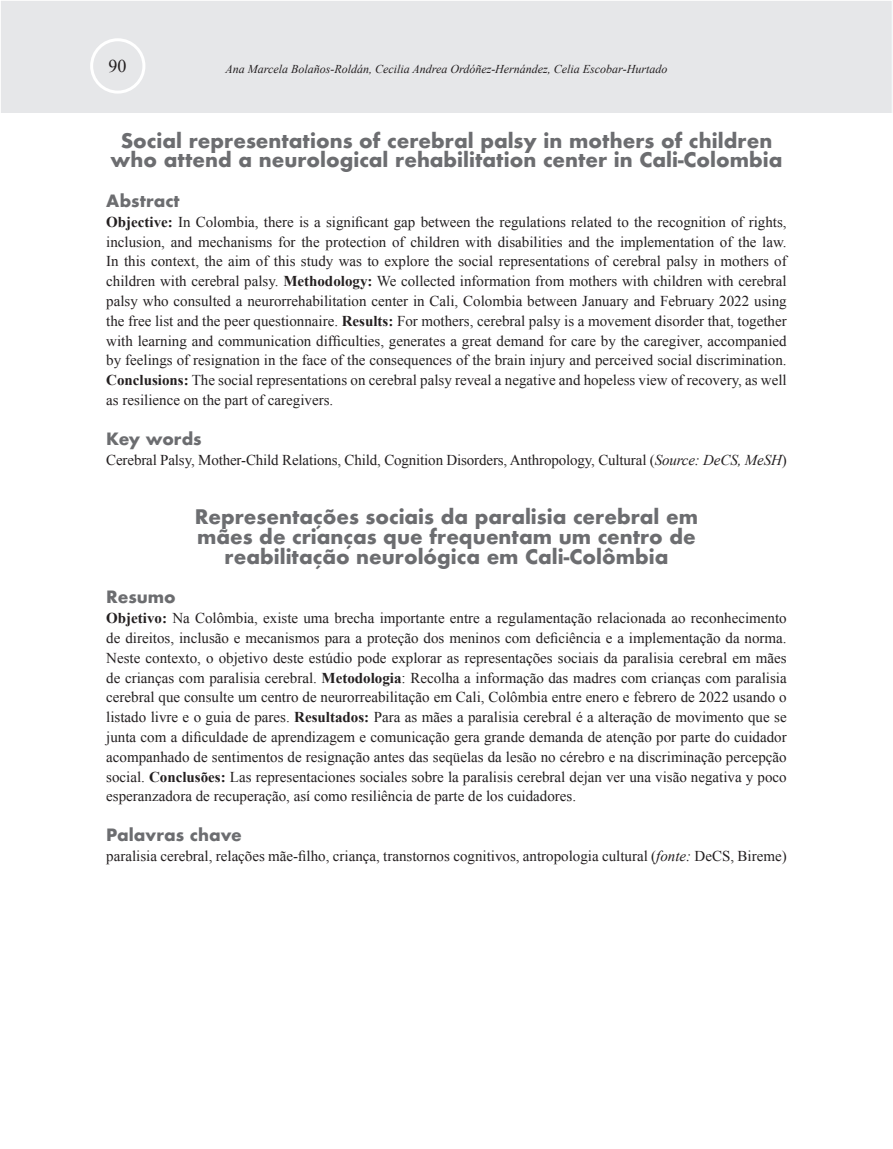
<style>
.page{position:relative;width:893px;height:1149px;background:#fff}
.page>*{position:absolute;margin:0;border:0;box-sizing:border-box;transform-origin:0 0}
.TITULO_DENTO_DEL_ART{font:700 19.5px/19.8px "Futura";color:#6c6d70;text-align:center}
.t1{font:18px "Times New Roman";color:#231f20}
.Subtítulos{font:700 16.5px "Futura";color:#6c6d70}
.Resumenes_HPS{font:15px/19.8px "Times New Roman";color:#231f20;text-align:justify}
.t2{font:italic 12px "Times New Roman";color:#231f20}
.s1{font-weight:700}
.s2{font-style:italic}
</style>
<div class="page">
<div style="left:0;top:0;width:893px;height:113px;background:#e6e7e9"></div>
<div style="left:90px;top:38px;width:55px;height:56px;border:3px solid #fff;border-radius:50%"></div>
<p class="t1" style="left:109px;top:54px;width:19px">90</p>
<p class="t2" style="left:226px;top:61px;width:443px">Ana Marcela Bolaños-Roldán, Cecilia Andrea Ordóñez-Hernández, Celia Escobar-Hurtado</p>
<p class="TITULO_DENTO_DEL_ART" style="left:110px;top:130px;width:673px">Social representations of cerebral palsy in mothers of children who attend a neurological rehabilitation center in Cali-Colombia</p>
<p class="Subtítulos" style="left:106px;top:189px;width:75px">Abstract</p>
<p class="Resumenes_HPS" style="left:106px;top:211px;width:682px"><span class="s1">Objective:</span> In Colombia, there is a significant gap between the regulations related to the recognition of rights, inclusion, and mechanisms for the protection of children with disabilities and the implementation of the law.<br>In this context, the aim of this study was to explore the social representations of cerebral palsy in mothers of children with cerebral palsy. <span class="s1">Methodology:</span> We collected information from mothers with children with cerebral palsy who consulted a neurorrehabilitation center in Cali, Colombia between January and February 2022 using the free list and the peer questionnaire. <span class="s1">Results:</span> For mothers, cerebral palsy is a movement disorder that, together with learning and communication difficulties, generates a great demand for care by the caregiver, accompanied by feelings of resignation in the face of the consequences of the brain injury and perceived social discrimination.<br><span class="s1">Conclusions:</span> The social representations on cerebral palsy reveal a negative and hopeless view of recovery, as well as resilience on the part of caregivers.</p>
<p class="Subtítulos" style="left:106px;top:426px;width:97px">Key words</p>
<p class="Resumenes_HPS" style="left:106px;top:449px;width:682px">Cerebral Palsy, Mother-Child Relations, Child, Cognition Disorders, Anthropology, Cultural (<span class="s2">Source: DeCS, MeSH</span>)</p>
<p class="TITULO_DENTO_DEL_ART" style="left:195px;top:506px;width:505px">Representações sociais da paralisia cerebral em mães de crianças que frequentam um centro de reabilitação neurológica em Cali-Colômbia</p>
<p class="Subtítulos" style="left:106px;top:585px;width:71px">Resumo</p>
<p class="Resumenes_HPS" style="left:106px;top:607px;width:682px"><span class="s1">Objetivo:</span> Na Colômbia, existe uma brecha importante entre a regulamentação relacionada ao reconhecimento de direitos, inclusão e mecanismos para a proteção dos meninos com deficiência e a implementação da norma.<br>Neste contexto, o objetivo deste estúdio pode explorar as representações sociais da paralisia cerebral em mães de crianças com paralisia cerebral. <span class="s1">Metodologia</span>: Recolha a informação das madres com crianças com paralisia cerebral que consulte um centro de neurorreabilitação em Cali, Colômbia entre enero e febrero de 2022 usando o listado livre e o guia de pares. <span class="s1">Resultados:</span> Para as mães a paralisia cerebral é a alteração de movimento que se junta com a dificuldade de aprendizagem e comunicação gera grande demanda de atenção por parte do cuidador acompanhado de sentimentos de resignação antes das seqüelas da lesão no cérebro e na discriminação percepção social. <span class="s1">Conclusões:</span> Las representaciones sociales sobre la paralisis cerebral dejan ver una visão negativa y poco esperanzadora de recuperação, así como resiliência de parte de los cuidadores.</p>
<p class="Subtítulos" style="left:106px;top:822px;width:137px">Palavras chave</p>
<p class="Resumenes_HPS" style="left:106px;top:845px;width:682px">paralisia cerebral, relações mãe-filho, criança, transtornos cognitivos, antropologia cultural (<span class="s2">fonte:</span> DeCS, Bireme)</p>
</div>
